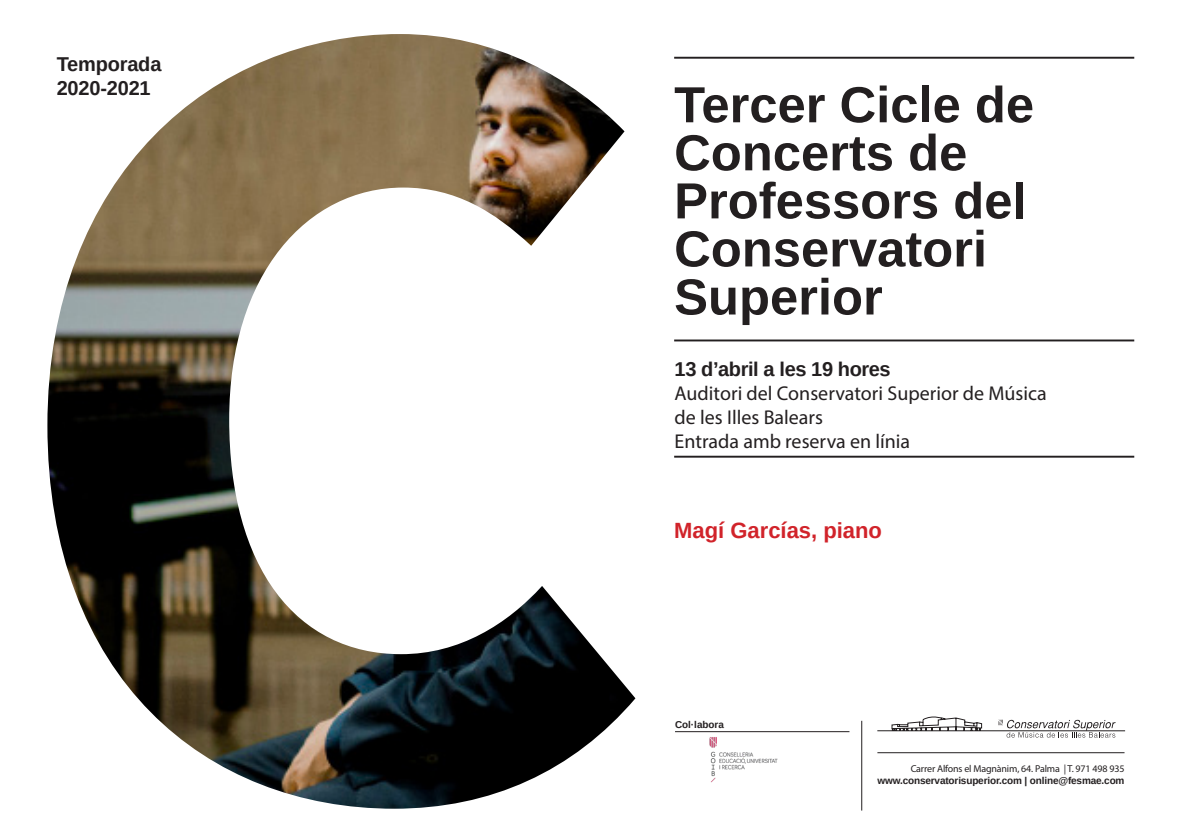
<style>
.page{position:relative;width:1191px;height:840px;background:#fff}
.page>*{position:absolute;margin:0;border:0;box-sizing:border-box;transform-origin:0 0}
.t1{font:700 50.8px/48px "Arimo";color:#231f20}
.t2{font:700 22px "Arimo";color:#d1232a}
.t3{font:20px "Myriad Pro";color:#231f20}
.t4{font:700 20px "Arimo";letter-spacing:-.015em;color:#231f20}
.t5{font:700 10px "Arimo";letter-spacing:-.015em;color:#231f20}
.t6{font:10px "Myriad Pro";letter-spacing:-.015em;color:#231f20}
.t7{font:700 9.8px "Arimo";color:#231f20}
</style>
<div class="page">
<img style="left:47px;top:34px;width:588px;height:774px">
<hr style="left:674px;top:57px;width:460px;height:2px;background:#231f20">
<hr style="left:674px;top:339px;width:460px;height:2px;background:#231f20">
<hr style="left:674px;top:455px;width:460px;height:2px;background:#231f20">
<hr style="left:861px;top:720px;width:1px;height:90px;background:#231f20">
<hr style="left:675px;top:731px;width:174px;height:1px;background:#231f20">
<hr style="left:877px;top:752px;width:247px;height:1px;background:#231f20">
<svg style="left:877px;top:716px;width:248px;height:21px"></svg>
<img style="left:709px;top:737px;width:69px;height:45px">
<p class="t4" style="left:57px;top:51px;width:106px">Temporada</p>
<p class="t4" style="left:57px;top:75px;width:96px">2020-2021</p>
<p class="t1" style="left:674px;top:81px;width:361px">Tercer Cicle de<br>Concerts de<br>Professors del<br>Conservatori<br>Superior</p>
<p class="t4" style="left:674px;top:355px;width:218px">13 d’abril a les 19 hores</p>
<p class="t3" style="left:674px;top:381px;width:374px">Auditori del Conservatori Superior de Música</p>
<p class="t3" style="left:674px;top:405px;width:150px">de les Illes Balears</p>
<p class="t3" style="left:674px;top:429px;width:237px">Entrada amb reserva en línia</p>
<p class="t2" style="left:674px;top:514px;width:209px">Magí Garcías, piano</p>
<p class="t7" style="left:675px;top:717px;width:50px">Col·labora</p>
<p class="t6" style="left:910px;top:762px;width:215px">Carrer Alfons el Magnànim, 64. Palma | T. 971 498 935</p>
<p class="t5" style="left:877px;top:773px;width:248px">www.conservatorisuperior.com | online@fesmae.com</p>
</div>
